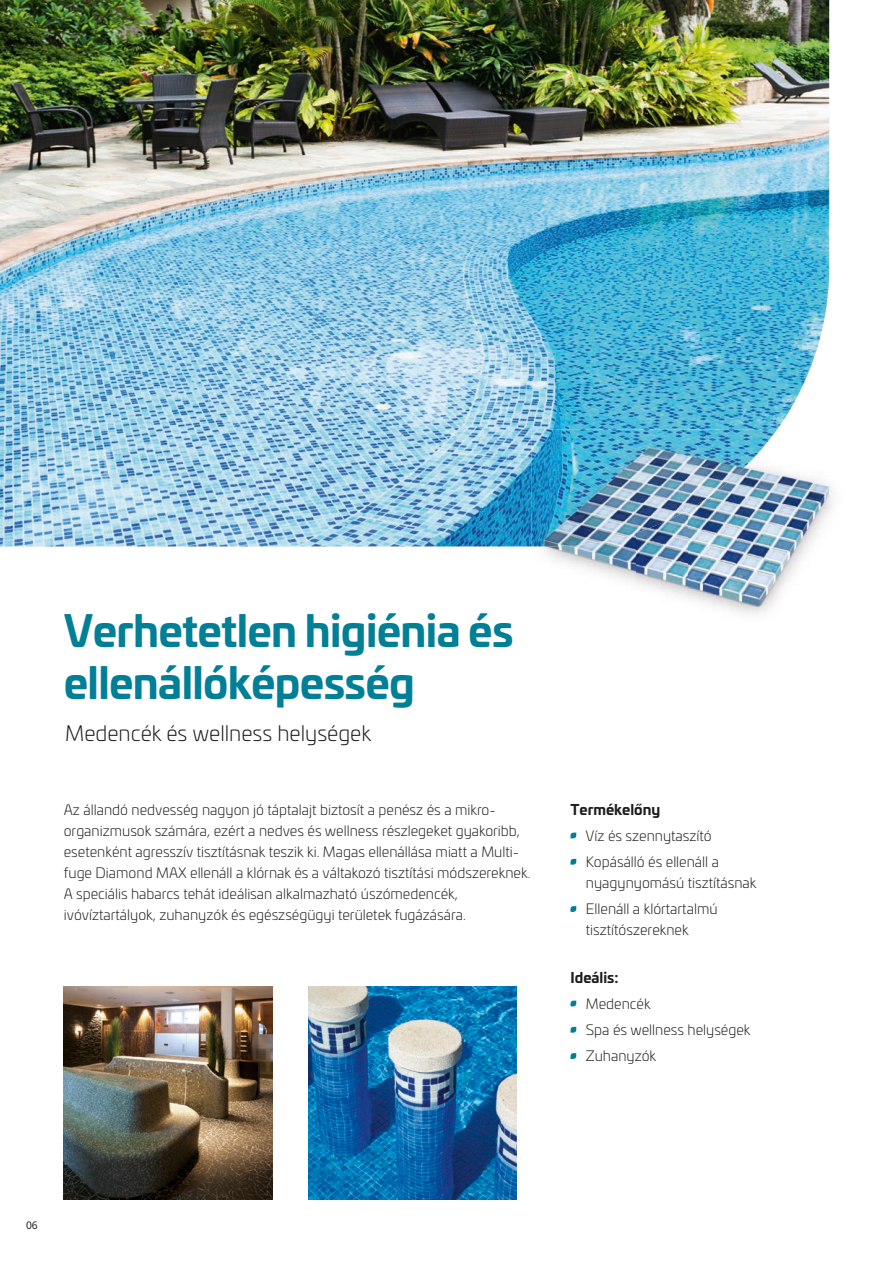
<style>
.page{position:relative;width:893px;height:1263px;background:#fff}
.page>*{position:absolute;margin:0;border:0;box-sizing:border-box;transform-origin:0 0}
.t1{font:700 42.6px/52.5px "Univia Pro";letter-spacing:-.015em;color:#007f97}
.t2{font:300 21.15px "Univia Pro";color:#1d1d1b}
.t3{font:300 14.25px/21px "Univia Pro";color:#1d1d1b}
.t4{font:700 14.25px "Univia Pro";color:#1d1d1b}
.t5{font:10.5px "Noto Sans";color:#1d1d1b}
</style>
<div class="page">
<img style="left:0;top:0;width:829px;height:546px">
<svg style="left:570px;top:833px;width:6px;height:5px"></svg>
<svg style="left:570px;top:859px;width:6px;height:6px"></svg>
<svg style="left:570px;top:906px;width:6px;height:6px"></svg>
<svg style="left:570px;top:1001px;width:6px;height:5px"></svg>
<svg style="left:570px;top:1027px;width:6px;height:6px"></svg>
<svg style="left:570px;top:1053px;width:6px;height:6px"></svg>
<img style="left:64px;top:986px;width:208px;height:213px">
<img style="left:308px;top:986px;width:209px;height:213px">
<img style="left:688px;top:429px;width:146px;height:185px">
<img style="left:636px;top:546px;width:52px;height:52px">
<img style="left:532px;top:546px;width:104px;height:36px">
<img style="left:532px;top:429px;width:245px;height:117px">
<h1 class="t1" style="left:64px;top:601px;width:451px">Verhetetlen higiénia és ellenállóképesség</h1>
<h2 class="t2" style="left:65px;top:718px;width:307px">Medencék és wellness helységek</h2>
<p class="t3" style="left:64px;top:798px;width:468px">Az állandó nedvesség nagyon jó táptalajt biztosít a penész és a mikro&shy;organizmusok számára, ezért a nedves és wellness részlegeket gyakoribb, esetenként agresszív tisztításnak teszik ki. Magas ellenállása miatt a Multi&shy;fuge Diamond MAX ellenáll a klórnak és a váltakozó tisztítási módszereknek.<br>A speciális habarcs tehát ideálisan alkalmazható úszómedencék, ivóvíztartályok, zuhanyzók és egészségügyi területek fugázására.</p>
<p class="t4" style="left:570px;top:798px;width:91px">Termékelőny</p>
<p class="t3" style="left:586px;top:822px;width:135px;line-height:26.2px">Víz és szennytaszító<br>Kopásálló és ellenáll a</p>
<p class="t3" style="left:586px;top:869px;width:172px;line-height:26.2px">nyagynyomású tisztításnak<br>Ellenáll a klórtartalmú</p>
<p class="t3" style="left:586px;top:919px;width:104px">tisztítószereknek</p>
<p class="t4" style="left:570px;top:966px;width:49px">Ideális:</p>
<p class="t3" style="left:586px;top:990px;width:166px;line-height:26.2px">Medencék<br>Spa és wellness helységek<br>Zuhanyzók</p>
<p class="t5" style="left:26px;top:1218px;width:13px">06</p>
</div>
